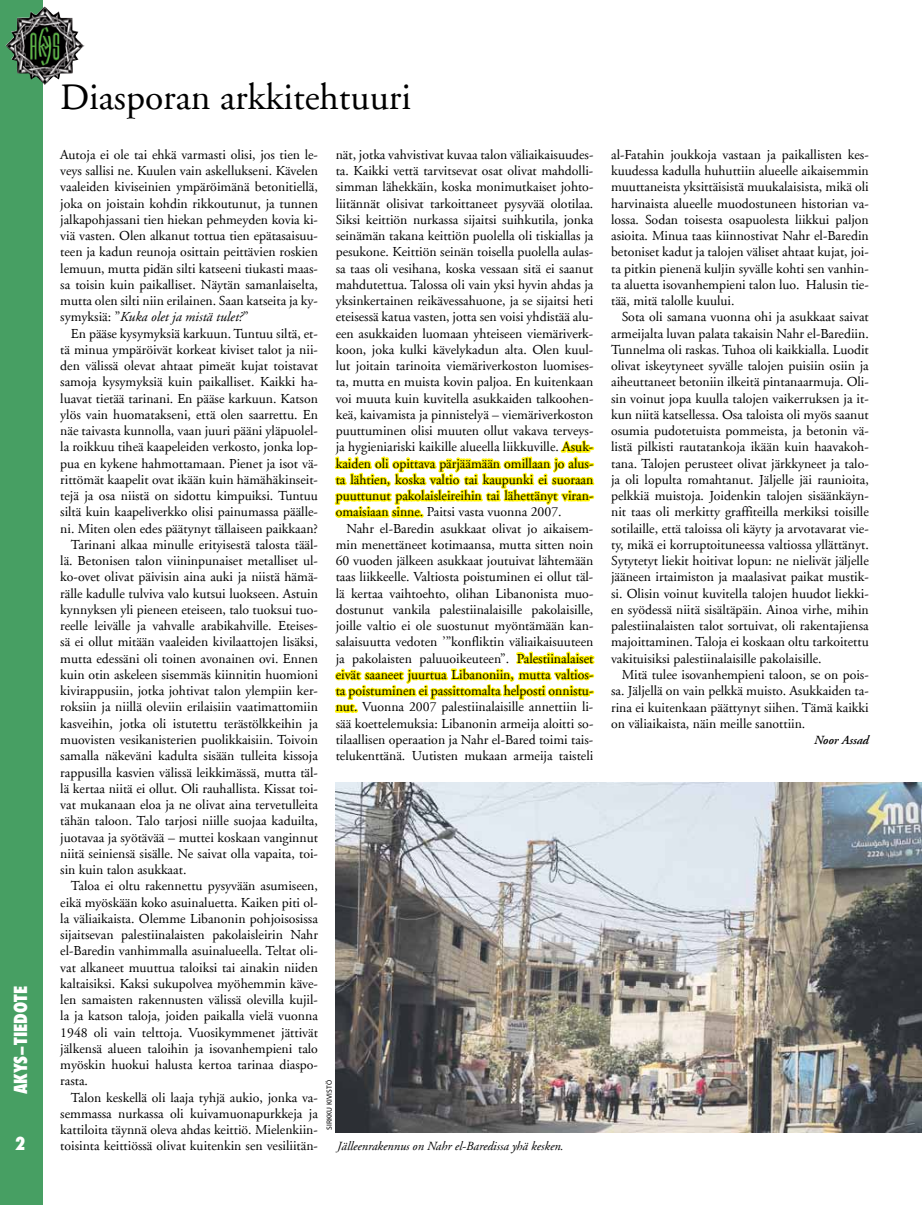
<style>
.page{position:relative;width:922px;height:1205px;background:#fff}
.page>*{position:absolute;margin:0;border:0;box-sizing:border-box;transform-origin:0 0}
.t1{font:37.5px "Adobe Garamond LT";color:#000}
.t2{font:800 condensed 17.5px "Futura";color:#fff}
.t3{font:13.75px/16.2px "Adobe Garamond LT";color:#000;text-align:justify}
.t4{font:italic 12.5px "Adobe Garamond LT";color:#000}
.t5{font:italic 600 12.5px "Adobe Garamond LT";color:#000}
.t6{font:7.5px "Myriad Pro";letter-spacing:.02em;color:#000}
.s1{font-style:italic}
</style>
<div class="page">
<div style="left:0;top:0;width:43px;height:1205px;background:#479f63"></div>
<img style="left:6px;top:7px;width:73px;height:78px">
<svg style="left:334px;top:440px;width:262px;height:399px"></svg>
<img style="left:336px;top:783px;width:585px;height:349px">
<p class="t2" style="left:9px;top:1094px;width:110px;rotate:-90deg">AKYS–TIEDOTE</p>
<p class="t2" style="left:15px;top:1132px;width:12px">2</p>
<h1 class="t1" style="left:60px;top:77px;width:352px">Diasporan arkkitehtuuri</h1>
<p class="t3" style="left:335px;top:147px;width:259px">nät, jotka vahvistivat kuvaa talon väliaikaisuudes&shy;ta. Kaikki vettä tarvitsevat osat olivat mahdolli&shy;simman lähekkäin, koska monimutkaiset johto&shy;liitännät olisivat tarkoittaneet pysyvää olotilaa.<br>Siksi keittiön nurkassa sijaitsi suihkutila, jonka seinämän takana keittiön puolella oli tiskiallas ja pesukone. Keittiön seinän toisella puolella aulas&shy;sa taas oli vesihana, koska vessaan sitä ei saanut mahdutettua. Talossa oli vain yksi hyvin ahdas ja yksinkertainen reikävessahuone, ja se sijaitsi heti eteisessä katua vasten, jotta sen voisi yhdistää alu&shy;een asukkaiden luomaan yhteiseen viemäriverk&shy;koon, joka kulki kävelykadun alta. Olen kuul&shy;lut joitain tarinoita viemäriverkoston luomises&shy;ta, mutta en muista kovin paljoa. En kuitenkaan voi muuta kuin kuvitella asukkaiden talkoohen&shy;keä, kaivamista ja pinnistelyä – viemäriverkoston puuttuminen olisi muuten ollut vakava terveys&shy;ja hygieniariski kaikille alueella liikkuville. Asuk&shy;kaiden oli opittava pärjäämään omillaan jo alus&shy;ta lähtien, koska valtio tai kaupunki ei suoraan puuttunut pakolaisleireihin tai lähettänyt viran&shy;omaisiaan sinne. Paitsi vasta vuonna 2007.</p>
<p class="t3" style="left:335px;top:520px;width:259px;text-indent:11px">Nahr el-Baredin asukkaat olivat jo aikaisem&shy;min menettäneet kotimaansa, mutta sitten noin 60 vuoden jälkeen asukkaat joutuivat lähtemään taas liikkeelle. Valtiosta poistuminen ei ollut täl&shy;lä kertaa vaihtoehto, olihan Libanonista muo&shy;dostunut vankila palestiinalaisille pakolaisille, joille valtio ei ole suostunut myöntämään kan&shy;salaisuutta vedoten ’”konfliktin väliaikaisuuteen ja pakolaisten paluuoikeuteen”. Palestiinalaiset eivät saaneet juurtua Libanoniin, mutta valtios&shy;ta poistuminen ei passittomalta helposti onnistu&shy;nut. Vuonna 2007 palestiinalaisille annettiin li&shy;sää koettelemuksia: Libanonin armeija aloitti so&shy;tilaallisen operaation ja Nahr el-Bared toimi tais&shy;telukenttänä. Uutisten mukaan armeija taisteli</p>
<p class="t3" style="left:60px;top:147px;width:259px">Autoja ei ole tai ehkä varmasti olisi, jos tien le&shy;veys sallisi ne. Kuulen vain askellukseni. Kävelen vaaleiden kiviseinien ympäröimänä betonitiellä, joka on joistain kohdin rikkoutunut, ja tunnen jalkapohjassani tien hiekan pehmeyden kovia ki&shy;viä vasten. Olen alkanut tottua tien epätasaisuu&shy;teen ja kadun reunoja osittain peittävien roskien lemuun, mutta pidän silti katseeni tiukasti maas&shy;sa toisin kuin paikalliset. Näytän samanlaiselta, mutta olen silti niin erilainen. Saan katseita ja ky&shy;symyksiä: ”<span class="s1">Kuka olet ja mistä tulet?</span>”</p>
<p class="t3" style="left:71px;top:325px;width:248px">En pääse kysymyksiä karkuun. Tuntuu siltä, et-</p>
<p class="t3" style="left:60px;top:342px;width:259px">tä minua ympäröivät korkeat kiviset talot ja nii-</p>
<p class="t3" style="left:60px;top:358px;width:259px">den välissä olevat ahtaat pimeät kujat toistavat</p>
<p class="t3" style="left:60px;top:374px;width:259px">samoja kysymyksiä kuin paikalliset. Kaikki ha-</p>
<p class="t3" style="left:60px;top:390px;width:259px">luavat tietää tarinani. En pääse karkuun. Katson</p>
<p class="t3" style="left:60px;top:407px;width:259px">ylös vain huomatakseni, että olen saarrettu. En</p>
<p class="t3" style="left:60px;top:423px;width:259px">näe taivasta kunnolla, vaan juuri pääni yläpuolel-</p>
<p class="t3" style="left:60px;top:439px;width:259px">la roikkuu tiheä kaapeleiden verkosto, jonka lop-</p>
<p class="t3" style="left:60px;top:455px;width:259px">pua en kykene hahmottamaan. Pienet ja isot vä-</p>
<p class="t3" style="left:60px;top:472px;width:259px">rittömät kaapelit ovat ikään kuin hämähäkinseit-</p>
<p class="t3" style="left:60px;top:488px;width:259px">tejä ja osa niistä on sidottu kimpuiksi. Tuntuu</p>
<p class="t3" style="left:60px;top:504px;width:259px">siltä kuin kaapeliverkko olisi painumassa päälle-</p>
<p class="t3" style="left:60px;top:520px;width:259px">ni. Miten olen edes päätynyt tällaiseen paikkaan?</p>
<p class="t3" style="left:71px;top:537px;width:248px">Tarinani alkaa minulle erityisestä talosta tääl-</p>
<p class="t3" style="left:60px;top:553px;width:259px">lä. Betonisen talon viininpunaiset metalliset ul-</p>
<p class="t3" style="left:60px;top:569px;width:259px">ko-ovet olivat päivisin aina auki ja niistä hämä-</p>
<p class="t3" style="left:60px;top:585px;width:259px">rälle kadulle tulviva valo kutsui luokseen. Astuin</p>
<p class="t3" style="left:60px;top:602px;width:259px">kynnyksen yli pieneen eteiseen, talo tuoksui tuo-</p>
<p class="t3" style="left:60px;top:618px;width:259px">reelle leivälle ja vahvalle arabikahville. Eteises-</p>
<p class="t3" style="left:60px;top:634px;width:259px">sä ei ollut mitään vaaleiden kivilaattojen lisäksi,</p>
<p class="t3" style="left:60px;top:650px;width:259px">mutta edessäni oli toinen avonainen ovi. Ennen</p>
<p class="t3" style="left:60px;top:667px;width:259px">kuin otin askeleen sisemmäs kiinnitin huomioni</p>
<p class="t3" style="left:60px;top:683px;width:259px">kivirappusiin, jotka johtivat talon ylempiin ker-</p>
<p class="t3" style="left:60px;top:699px;width:259px">roksiin ja niillä oleviin erilaisiin vaatimattomiin</p>
<p class="t3" style="left:60px;top:715px;width:259px">kasveihin, jotka oli istutettu terästölkkeihin ja</p>
<p class="t3" style="left:60px;top:732px;width:259px">muovisten vesikanisterien puolikkaisiin. Toivoin</p>
<p class="t3" style="left:60px;top:748px;width:259px">samalla näkeväni kadulta sisään tulleita kissoja</p>
<p class="t3" style="left:60px;top:764px;width:259px">rappusilla kasvien välissä leikkimässä, mutta täl-</p>
<p class="t3" style="left:60px;top:780px;width:259px">lä kertaa niitä ei ollut. Oli rauhallista. Kissat toi-</p>
<p class="t3" style="left:60px;top:797px;width:259px">vat mukanaan eloa ja ne olivat aina tervetulleita</p>
<p class="t3" style="left:60px;top:813px;width:259px">tähän taloon. Talo tarjosi niille suojaa kaduilta,</p>
<p class="t3" style="left:60px;top:829px;width:259px">juotavaa ja syötävää – muttei koskaan vanginnut</p>
<p class="t3" style="left:60px;top:845px;width:259px">niitä seiniensä sisälle. Ne saivat olla vapaita, toi-</p>
<p class="t3" style="left:60px;top:862px;width:128px">sin kuin talon asukkaat.</p>
<p class="t3" style="left:71px;top:878px;width:248px">Taloa ei oltu rakennettu pysyvään asumiseen,</p>
<p class="t3" style="left:60px;top:894px;width:259px">eikä myöskään koko asuinaluetta. Kaiken piti ol-</p>
<p class="t3" style="left:60px;top:910px;width:259px">la väliaikaista. Olemme Libanonin pohjoisosissa</p>
<p class="t3" style="left:60px;top:927px;width:259px">sijaitsevan palestiinalaisten pakolaisleirin Nahr</p>
<p class="t3" style="left:60px;top:943px;width:259px">el-Baredin vanhimmalla asuinalueella. Teltat oli-</p>
<p class="t3" style="left:60px;top:959px;width:259px">vat alkaneet muuttua taloiksi tai ainakin niiden</p>
<p class="t3" style="left:60px;top:976px;width:259px">kaltaisiksi. Kaksi sukupolvea myöhemmin käve-</p>
<p class="t3" style="left:60px;top:992px;width:259px">len samaisten rakennusten välissä olevilla kujil-</p>
<p class="t3" style="left:60px;top:1008px;width:259px">la ja katson taloja, joiden paikalla vielä vuonna</p>
<p class="t3" style="left:60px;top:1024px;width:259px">1948 oli vain telttoja. Vuosikymmenet jättivät</p>
<p class="t3" style="left:60px;top:1041px;width:259px">jälkensä alueen taloihin ja isovanhempieni talo</p>
<p class="t3" style="left:60px;top:1057px;width:259px">myöskin huokui halusta kertoa tarinaa diaspo-</p>
<p class="t3" style="left:60px;top:1073px;width:29px">rasta.</p>
<p class="t3" style="left:71px;top:1089px;width:248px">Talon keskellä oli laaja tyhjä aukio, jonka va-</p>
<p class="t3" style="left:60px;top:1106px;width:259px">semmassa nurkassa oli kuivamuonapurkkeja ja</p>
<p class="t3" style="left:60px;top:1122px;width:259px">kattiloita täynnä oleva ahdas keittiö. Mielenkiin-</p>
<p class="t3" style="left:60px;top:1138px;width:259px">toisinta keittiössä olivat kuitenkin sen vesiliitän-</p>
<p class="t6" style="left:324px;top:1130px;width:52px;rotate:-90deg">sirkku kivistö</p>
<p class="t4" style="left:337px;top:1139px;width:228px">Jälleenrakennus on Nahr el-Baredissa yhä kesken.</p>
<p class="t3" style="left:611px;top:147px;width:259px">al-Fatahin joukkoja vastaan ja paikallisten kes&shy;kuudessa kadulla huhuttiin alueelle aikaisemmin muuttaneista yksittäisistä muukalaisista, mikä oli harvinaista alueelle muodostuneen historian va&shy;lossa. Sodan toisesta osapuolesta liikkui paljon asioita. Minua taas kiinnostivat Nahr el-Baredin betoniset kadut ja talojen väliset ahtaat kujat, joi&shy;ta pitkin pienenä kuljin syvälle kohti sen vanhin&shy;ta aluetta isovanhempieni talon luo. Halusin tie&shy;tää, mitä talolle kuului.</p>
<p class="t3" style="left:611px;top:309px;width:259px;text-indent:11px">Sota oli samana vuonna ohi ja asukkaat saivat armeijalta luvan palata takaisin Nahr el-Barediin.<br>Tunnelma oli raskas. Tuhoa oli kaikkialla. Luodit olivat iskeytyneet syvälle talojen puisiin osiin ja aiheuttaneet betoniin ilkeitä pintanaarmuja. Oli&shy;sin voinut jopa kuulla talojen vaikerruksen ja it&shy;kun niitä katsellessa. Osa taloista oli myös saanut osumia pudotetuista pommeista, ja betonin vä&shy;listä pilkisti rautatankoja ikään kuin haavakoh&shy;tana. Talojen perusteet olivat järkkyneet ja talo&shy;ja oli lopulta romahtanut. Jäljelle jäi raunioita, pelkkiä muistoja. Joidenkin talojen sisäänkäyn&shy;nit taas oli merkitty graffiteilla merkiksi toisille sotilaille, että taloissa oli käyty ja arvotavarat vie&shy;ty, mikä ei korruptoituneessa valtiossa yllättänyt.<br>Sytytetyt liekit hoitivat lopun: ne nielivät jäljelle jääneen irtaimiston ja maalasivat paikat mustik&shy;si. Olisin voinut kuvitella talojen huudot liekki&shy;en syödessä niitä sisältäpäin. Ainoa virhe, mihin palestiinalaisten talot sortuivat, oli rakentajiensa majoittaminen. Taloja ei koskaan oltu tarkoitettu vakituisiksi palestiinalaisille pakolaisille.</p>
<p class="t3" style="left:611px;top:667px;width:259px;text-indent:11px">Mitä tulee isovanhempieni taloon, se on pois&shy;sa. Jäljellä on vain pelkkä muisto. Asukkaiden ta&shy;rina ei kuitenkaan päättynyt siihen. Tämä kaikki on väliaikaista, näin meille sanottiin.</p>
<p class="t5" style="left:814px;top:733px;width:56px">Noor Assad</p>
</div>
